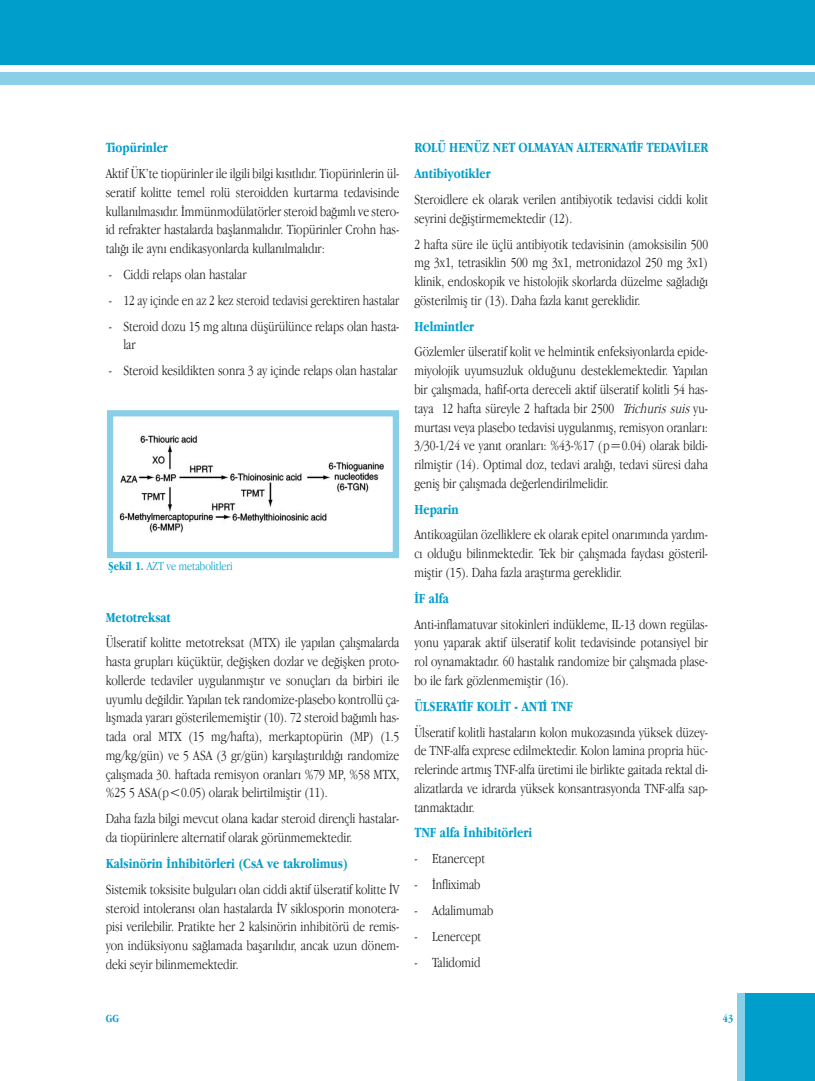
<style>
.page{position:relative;width:815px;height:1081px;background:#fff}
.page>*{position:absolute;margin:0;border:0;box-sizing:border-box;transform-origin:0 0}
.t1{font:300 14.38px/18.8px "Apple Garamond";color:#231f20;text-align:justify}
.t2{font:700 14.38px/25.9px "Apple Garamond";color:#009eca}
.t3{font:300 12.5px "Apple Garamond";color:#009eca}
.t4{font:700 11.25px "Apple Garamond";color:#009eca}
.s1{font-weight:700}
.s2{font-style:italic}
</style>
<div class="page">
<div style="left:744px;top:993px;width:70px;height:88px;background:#009eca"></div>
<div style="left:737px;top:993px;width:7px;height:88px;background:#89cfe7"></div>
<div style="left:0;top:0;width:814px;height:65px;background:#009eca"></div>
<div style="left:0;top:72px;width:814px;height:13px;background:#89cfe7"></div>
<img style="left:119px;top:435px;width:265px;height:98px">
<div style="left:107px;top:410px;width:292px;height:148px;border:6px solid #89cfe7"></div>
<p class="t2" style="left:106px;top:136px;width:64px">Tiopürinler</p>
<p class="t1" style="left:106px;top:165px;width:295px">Aktif ÜK’te tiopürinler ile ilgili bilgi kısıtlıdır. Tiopürinlerin ül&shy;seratif kolitte temel rolü steroidden kurtarma tedavisinde kullanılmasıdır. İmmünmodülatörler steroid bağımlı ve stero&shy;id refrakter hastalarda başlanmalıdır. Tiopürinler Crohn has&shy;talığı ile aynı endikasyonlarda kullanılmalıdır:</p>
<p class="t1" style="left:109px;top:266px;width:139px">- Ciddi relaps olan hastalar</p>
<p class="t1" style="left:109px;top:292px;width:292px">- 12 ay içinde en az 2 kez steroid tedavisi gerektiren hastalar</p>
<p class="t1" style="left:123px;top:318px;width:278px;text-indent:-15px">- Steroid dozu 15 mg altına düşürülünce relaps olan hasta&shy;lar</p>
<p class="t1" style="left:109px;top:362px;width:290px">- Steroid kesildikten sonra 3 ay içinde relaps olan hastalar</p>
<p class="t3" style="left:108px;top:561px;width:126px"><span class="s1">Şekil 1.</span> AZT ve metabolitleri</p>
<p class="t2" style="left:106px;top:605px;width:67px">Metotreksat</p>
<p class="t1" style="left:106px;top:634px;width:295px">Ülseratif kolitte metotreksat (MTX) ile yapılan çalışmalarda hasta grupları küçüktür, değişken dozlar ve değişken proto&shy;kollerde tedaviler uygulanmıştır ve sonuçları da birbiri ile uyumlu değildir. Yapılan tek randomize-plasebo kontrollü ça&shy;lışmada yararı gösterilememiştir (10). 72 steroid bağımlı has&shy;tada oral MTX (15 mg/hafta), merkaptopürin (MP) (1.5 mg/kg/gün) ve 5 ASA (3 gr/gün) karşılaştırıldığı randomize çalışmada 30. haftada remisyon oranları %79 MP, %58 MTX, %25 5 ASA(p&lt;0.05) olarak belirtilmiştir (11).</p>
<p class="t1" style="left:106px;top:810px;width:295px">Daha fazla bilgi mevcut olana kadar steroid dirençli hastalar&shy;da tiopürinlere alternatif olarak görünmemektedir.</p>
<p class="t2" style="left:106px;top:851px;width:243px">Kalsinörin İnhibitörleri (CsA ve takrolimus)</p>
<p class="t1" style="left:106px;top:881px;width:295px">Sistemik toksisite bulguları olan ciddi aktif ülseratif kolitte İV steroid intoleransı olan hastalarda İV siklosporin monotera&shy;pisi verilebilir. Pratikte her 2 kalsinörin inhibitörü de remis&shy;yon indüksiyonu sağlamada başarılıdır, ancak uzun dönem&shy;deki seyir bilinmemektedir.</p>
<p class="t2" style="left:414px;top:136px;width:295px">ROLÜ HENÜZ NET OLMAYAN ALTERNATİF TEDAVİLER<br>Antibiyotikler</p>
<p class="t1" style="left:414px;top:191px;width:295px">Steroidlere ek olarak verilen antibiyotik tedavisi ciddi kolit seyrini değiştirmemektedir (12).</p>
<p class="t1" style="left:414px;top:236px;width:295px">2 hafta süre ile üçlü antibiyotik tedavisinin (amoksisilin 500 mg 3x1, tetrasiklin 500 mg 3x1, metronidazol 250 mg 3x1) klinik, endoskopik ve histolojik skorlarda düzelme sağladığı gösterilmiş tir (13). Daha fazla kanıt gereklidir.</p>
<p class="t2" style="left:414px;top:314px;width:61px">Helmintler</p>
<p class="t1" style="left:414px;top:344px;width:295px">Gözlemler ülseratif kolit ve helmintik enfeksiyonlarda epide&shy;miyolojik uyumsuzluk olduğunu desteklemektedir. Yapılan bir çalışmada, hafif-orta dereceli aktif ülseratif kolitli 54 has&shy;taya 12 hafta süreyle 2 haftada bir 2500 <span class="s2">Trichuris suis</span>yu&shy;murtası veya plasebo tedavisi uygulanmış, remisyon oranları:<br>3/30-1/24 ve yanıt oranları: %43-%17 (p=0.04) olarak bildi&shy;rilmiştir (14). Optimal doz, tedavi aralığı, tedavi süresi daha geniş bir çalışmada değerlendirilmelidir.</p>
<p class="t2" style="left:414px;top:497px;width:46px">Heparin</p>
<p class="t1" style="left:414px;top:527px;width:295px">Antikoagülan özelliklere ek olarak epitel onarımında yardım&shy;cı olduğu bilinmektedir. Tek bir çalışmada faydası gösteril&shy;miştir (15). Daha fazla araştırma gereklidir.</p>
<p class="t2" style="left:414px;top:586px;width:36px">İF alfa</p>
<p class="t1" style="left:414px;top:616px;width:295px">Anti-inflamatuvar sitokinleri indükleme, IL-13 down regülas&shy;yonu yaparak aktif ülseratif kolit tedavisinde potansiyel bir rol oynamaktadır. 60 hastalık randomize bir çalışmada plase&shy;bo ile fark gözlenmemiştir (16).</p>
<p class="t2" style="left:414px;top:694px;width:160px">ÜLSERATİF KOLİT - ANTİ TNF</p>
<p class="t1" style="left:414px;top:724px;width:295px">Ülseratif kolitli hastaların kolon mukozasında yüksek düzey&shy;de TNF-alfa exprese edilmektedir. Kolon lamina propria hüc&shy;relerinde artmış TNF-alfa üretimi ile birlikte gaitada rektal di&shy;alizatlarda ve idrarda yüksek konsantrasyonda TNF-alfa sap&shy;tanmaktadır.</p>
<p class="t2" style="left:414px;top:821px;width:119px">TNF alfa İnhibitörleri</p>
<p class="t1" style="left:414px;top:850px;width:72px">- Etanercept</p>
<p class="t1" style="left:414px;top:876px;width:68px">- İnfliximab</p>
<p class="t1" style="left:414px;top:902px;width:80px">- Adalimumab</p>
<p class="t1" style="left:414px;top:928px;width:68px">- Lenercept</p>
<p class="t1" style="left:414px;top:954px;width:68px">- Talidomid</p>
<p class="t4" style="left:106px;top:1014px;width:15px">GG</p>
<p class="t4" style="left:723px;top:1014px;width:12px">43</p>
</div>
